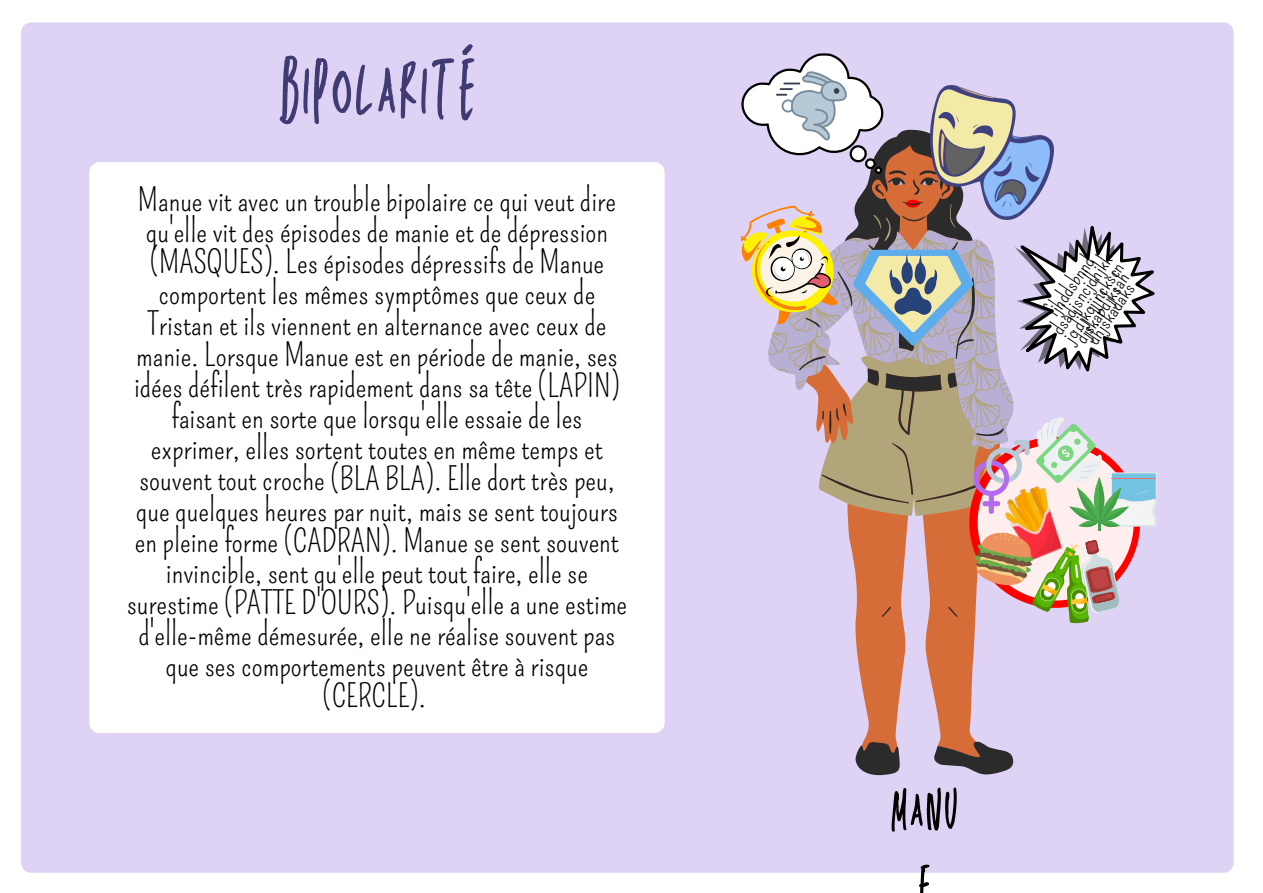
<style>
.page{position:relative;width:1263px;height:893px;background:#fff}
.page>*{position:absolute;margin:0;border:0;box-sizing:border-box;transform-origin:0 0}
.t1{font:79.57px "TC Chaddlewood Regular";letter-spacing:.04em;color:#403b73}
.t2{font:56.4px/77.4px "TC Chaddlewood Regular";color:#000;text-align:center}
.t3{font:31.42px/30.9px "Pompiere";color:#000;text-align:center}
.t4{font:20.77px "Pompiere";color:#000}
</style>
<div class="page">
<div style="left:21px;top:22px;width:1212px;height:850px;background:#ded3f4;border-radius:10px"></div>
<div style="left:89px;top:162px;width:576px;height:571px;background:#fff;border-radius:10px"></div>
<svg style="left:816px;top:130px;width:198px;height:645px"></svg>
<svg style="left:741px;top:53px;width:143px;height:121px"></svg>
<img style="left:931px;top:85px;width:122px;height:105px">
<svg style="left:969px;top:417px;width:187px;height:210px"></svg>
<svg style="left:740px;top:190px;width:415px;height:208px"></svg>
<p class="t1" style="left:279px;top:41px;width:198px">BIPOLARITÉ</p>
<p class="t3" style="left:127px;top:185px;width:502px">Manue vit avec un trouble bipolaire ce qui veut dire qu'elle vit des épisodes de manie et de dépression (MASQUES). Les épisodes dépressifs de Manue comportent les mêmes symptômes que ceux de Tristan et ils viennent en alternance avec ceux de manie. Lorsque Manue est en période de manie, ses idées défilent très rapidement dans sa tête (LAPIN) faisant en sorte que lorsqu'elle essaie de les exprimer, elles sortent toutes en même temps et souvent tout croche (BLA BLA). Elle dort très peu, que quelques heures par nuit, mais se sent toujours en pleine forme (CADRAN). Manue se sent souvent invincible, sent qu'elle peut tout faire, elle se surestime (PATTE D'OURS). Puisqu'elle a une estime d'elle-même démesurée, elle ne réalise souvent pas que ses comportements peuvent être à risque (CERCLE).</p>
<p class="t4" style="left:1045px;top:325px;width:94px;rotate:-56deg">dsadjsncjdhjkk</p>
<p class="t4" style="left:1040px;top:308px;width:70px;rotate:-56deg">fjhddsbnnd</p>
<p class="t4" style="left:1057px;top:333px;width:94px;rotate:-56deg">jc djkcjjnckscn</p>
<p class="t4" style="left:1069px;top:334px;width:82px;rotate:-56deg">djskabdjksah</p>
<p class="t4" style="left:1080px;top:335px;width:71px;rotate:-56deg">dhjskadaks</p>
<p class="t2" style="left:891px;top:770px;width:68px">MANU<br>E</p>
</div>
